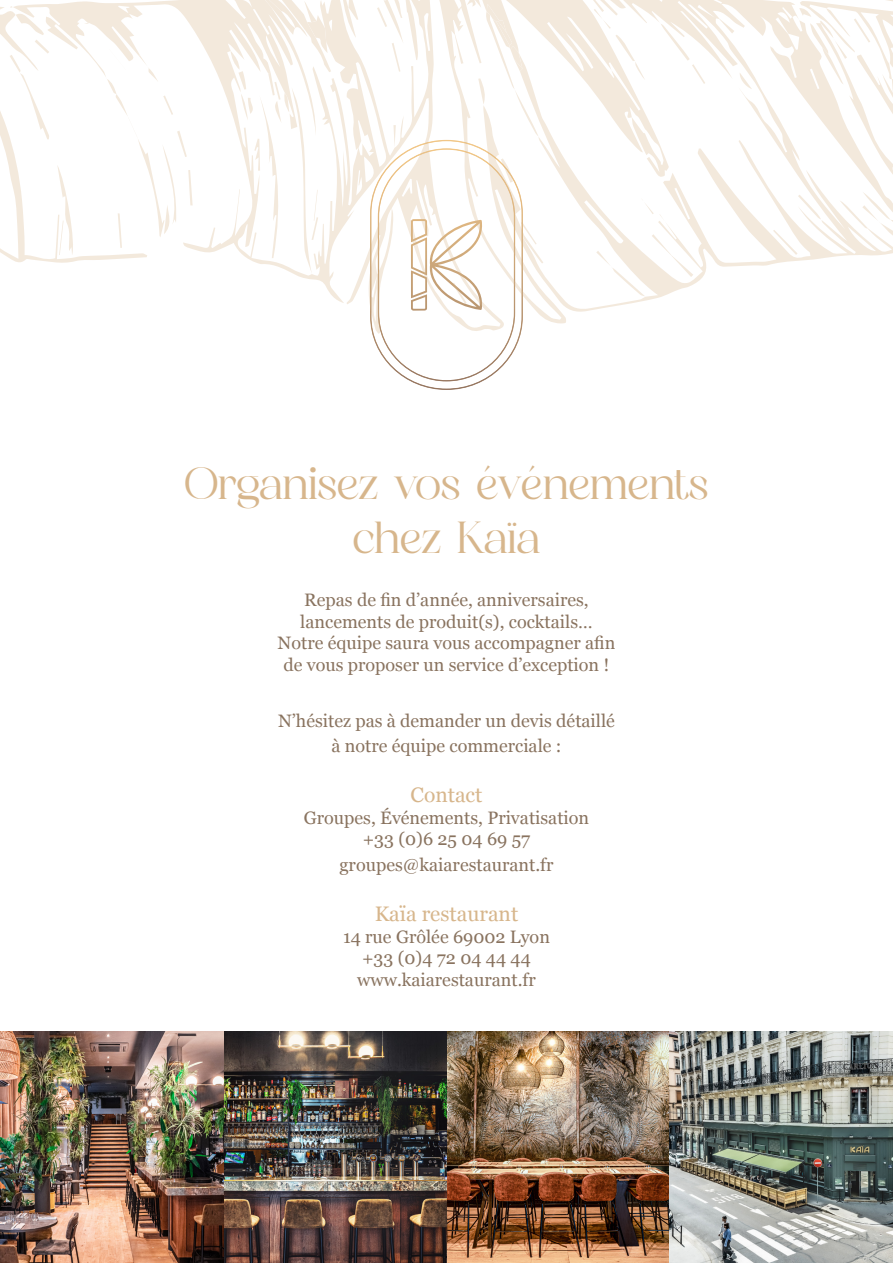
<style>
.page{position:relative;width:893px;height:1263px;background:#fff}
.page>*{position:absolute;margin:0;border:0;box-sizing:border-box;transform-origin:0 0}
.t1{font:45px/54px "GAELA";color:#d7b68c;text-align:center}
.t2{font:21px "Georgia";color:#d7b68c}
.t3{font:18px/21.6px "Georgia";color:#89735f;text-align:center}
</style>
<div class="page">
<img style="left:0;top:1031px;width:893px;height:232px">
<svg style="left:17px;top:0;width:876px;height:324px"></svg>
<svg style="left:0;top:6px;width:193px;height:259px"></svg>
<svg style="left:798px;top:195px;width:23px;height:25px"></svg>
<svg style="left:773px;top:230px;width:24px;height:25px"></svg>
<svg style="left:739px;top:72px;width:13px;height:17px"></svg>
<svg style="left:652px;top:234px;width:41px;height:43px"></svg>
<svg style="left:594px;top:9px;width:17px;height:20px"></svg>
<svg style="left:660px;top:23px;width:45px;height:61px"></svg>
<svg style="left:615px;top:35px;width:30px;height:45px"></svg>
<svg style="left:641px;top:199px;width:13px;height:15px"></svg>
<svg style="left:596px;top:251px;width:50px;height:46px"></svg>
<svg style="left:719px;top:19px;width:15px;height:15px"></svg>
<svg style="left:839px;top:192px;width:54px;height:50px"></svg>
<svg style="left:348px;top:0;width:10px;height:20px"></svg>
<svg style="left:370px;top:0;width:173px;height:390px"></svg>
<svg style="left:231px;top:0;width:97px;height:274px"></svg>
<svg style="left:452px;top:283px;width:15px;height:21px"></svg>
<svg style="left:799px;top:8px;width:71px;height:77px"></svg>
<h1 class="t1" style="left:184px;top:456px;width:526px">Organisez vos événements chez Kaïa</h1>
<p class="t3" style="left:278px;top:589px;width:339px">Repas de fin d’année, anniversaires, lancements de produit(s), cocktails… Notre équipe saura vous accompagner afin de vous proposer un service d’exception !</p>
<p class="t3" style="left:278px;top:708px;width:338px;line-height:25.2px">N’hésitez pas à demander un devis détaillé à notre équipe commerciale :</p>
<p class="t2" style="left:411px;top:783px;width:73px">Contact</p>
<p class="t3" style="left:304px;top:807px;width:287px">Groupes, Événements, Privatisation +33 (0)6 25 04 69 57</p>
<p class="t3" style="left:339px;top:853px;width:216px">groupes@kaiarestaurant.fr</p>
<p class="t2" style="left:375px;top:902px;width:145px">Kaïa restaurant</p>
<p class="t3" style="left:343px;top:925px;width:208px">14 rue Grôlée 69002 Lyon +33 (0)4 72 04 44 44 www.kaiarestaurant.fr</p>
</div>
